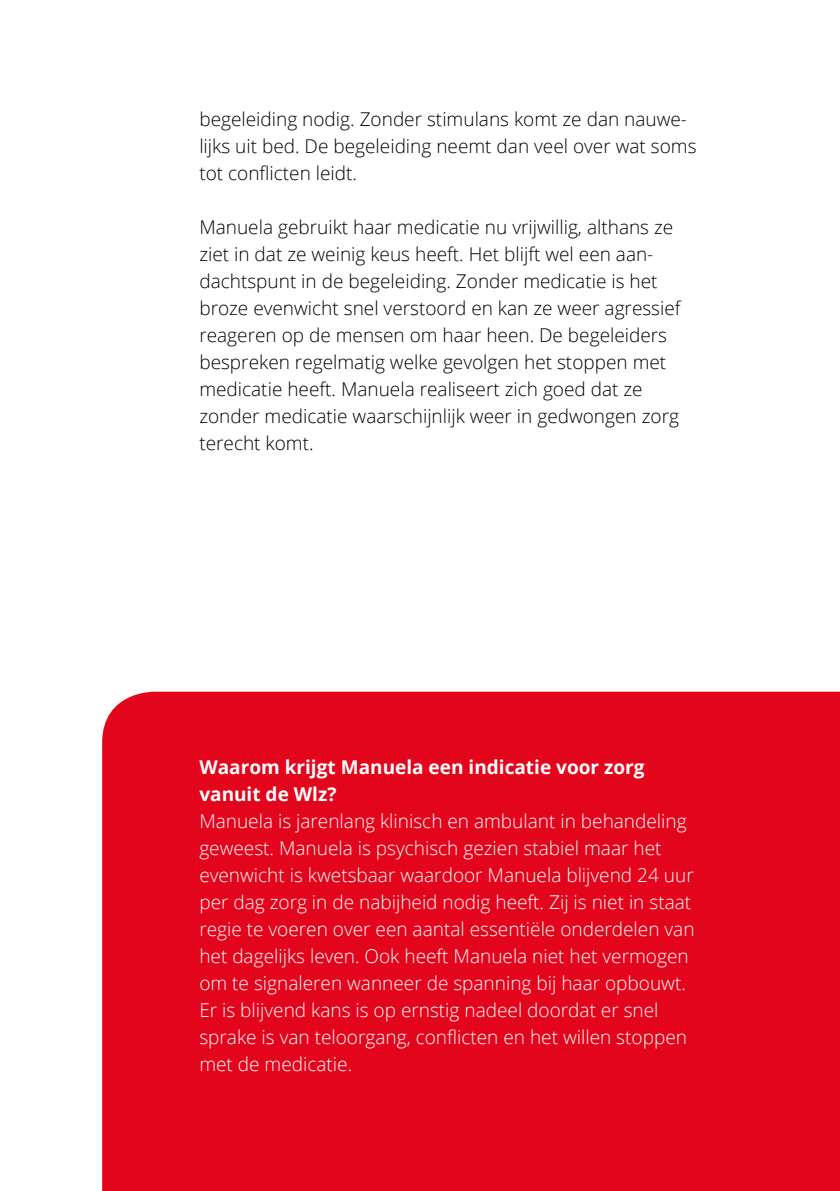
<style>
.page{position:relative;width:840px;height:1191px;background:#fff}
.page>*{position:absolute;margin:0;border:0;box-sizing:border-box;transform-origin:0 0}
._3_Body{font:300 19px/27px "Open Sans";color:#000}
._3a_Body_white{font:300 19px/27px "Open Sans";color:#fff}
._2a_White_title{font:700 19px/27px "Open Sans";color:#fff}
</style>
<div class="page">
<div style="left:102px;top:691px;width:737px;height:500px;background:#e3051b"></div>
<p class="_3_Body" style="left:199px;top:105px;width:498px">begeleiding nodig. Zonder stimulans komt ze dan nauwe&shy;lijks uit bed. De begeleiding neemt dan veel over wat soms tot conflicten leidt.</p>
<p class="_3_Body" style="left:199px;top:213px;width:482px">Manuela gebruikt haar medicatie nu vrijwillig, althans ze ziet in dat ze weinig keus heeft. Het blijft wel een aan&shy;dachtspunt in de begeleiding. Zonder medicatie is het broze evenwicht snel verstoord en kan ze weer agressief reageren op de mensen om haar heen. De begeleiders bespreken regelmatig welke gevolgen het stoppen met medicatie heeft. Manuela realiseert zich goed dat ze zonder medicatie waarschijnlijk weer in gedwongen zorg terecht komt.</p>
<h3 class="_2a_White_title" style="left:199px;top:753px;width:446px">Waarom krijgt Manuela een indicatie voor zorg vanuit de Wlz?</h3>
<p class="_3a_Body_white" style="left:199px;top:807px;width:496px">Manuela is jarenlang klinisch en ambulant in behandeling geweest. Manuela is psychisch gezien stabiel maar het evenwicht is kwetsbaar waardoor Manuela blijvend 24 uur per dag zorg in de nabijheid nodig heeft. Zij is niet in staat regie te voeren over een aantal essentiële onderdelen van het dagelijks leven. Ook heeft Manuela niet het vermogen om te signaleren wanneer de spanning bij haar opbouwt.<br>Er is blijvend kans is op ernstig nadeel doordat er snel sprake is van teloorgang, conflicten en het willen stoppen met de medicatie.</p>
</div>
